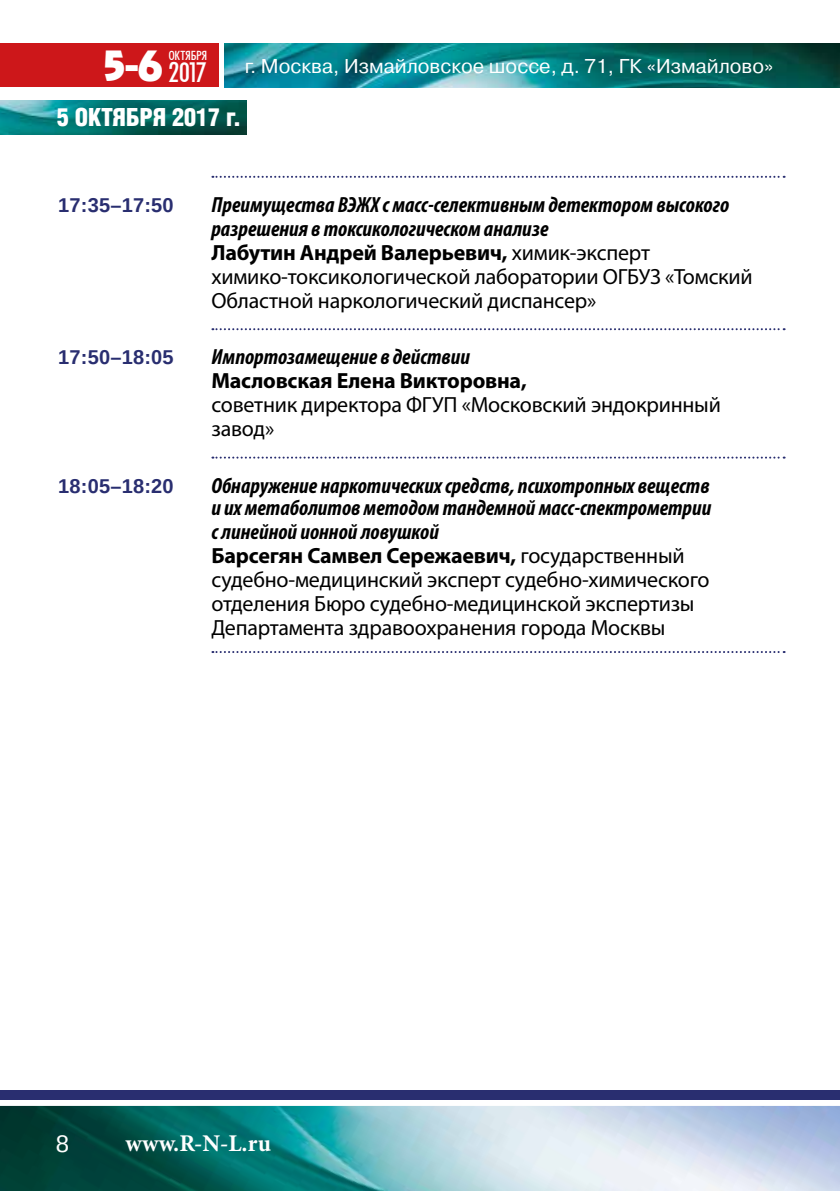
<style>
.page{position:relative;width:840px;height:1191px;background:#fff}
.page>*{position:absolute;margin:0;border:0;box-sizing:border-box;transform-origin:0 0}
.t1{font:500 37.6px "AG Revue Cyr";color:#fff}
.t2{font:30px "Futura Condensed Plain";color:#fff}
.t3{font:300 condensed 24px "AG Letterica";color:#fff}
.t4{font:700 24px "Minion Pro";color:#fff}
.t5{font:24px "Liberation Sans";color:#fff}
.t6{font:22px/24px "Myriad Pro";letter-spacing:-.01em;color:#000}
.t7{font:italic 700 condensed 22px/22px "Myriad Pro";color:#000}
.t8{font:700 22px "Myriad Pro";letter-spacing:-.01em;color:#000}
.t9{font:20px "Pragmatica C";color:#fff}
.t10{font:700 20px "Liberation Sans";letter-spacing:.01em;color:#292e70}
.t11{font:14px "Futura Condensed Plain";letter-spacing:.005em;color:#fff}
.s1{font-weight:700;font-style:italic;font-stretch:condensed}
.s2{font-weight:700}
</style>
<div class="page">
<img style="left:0;top:1106px;width:839px;height:85px">
<div style="left:0;top:1090px;width:839px;height:10px;background:#292e70"></div>
<div style="left:0;top:43px;width:218px;height:44px;background:#cd171a"></div>
<img style="left:224px;top:43px;width:615px;height:45px">
<img style="left:0;top:101px;width:247px;height:33px">
<svg style="left:212px;top:176px;width:572px;height:2px"></svg>
<svg style="left:212px;top:328px;width:572px;height:2px"></svg>
<svg style="left:212px;top:456px;width:572px;height:2px"></svg>
<svg style="left:212px;top:651px;width:572px;height:2px"></svg>
<h1 class="t1" style="left:103px;top:45px;width:61px">5-6</h1>
<p class="t11" style="left:169px;top:47px;width:40px">ОКТЯБРЯ</p>
<h2 class="t2" style="left:169px;top:55px;width:39px">2017</h2>
<p class="t9" style="left:245px;top:55px;width:530px">г. Москва, Измайловское шоссе, д. 71, ГК «Измайлово»</p>
<p class="t3" style="left:57px;top:103px;width:186px">5 ОКТЯБРЯ 2017 г.</p>
<p class="t10" style="left:58px;top:191px;width:117px">17:35–17:50</p>
<p class="t6" style="left:211px;top:192px;width:542px"><span class="s1">Преимущества ВЭЖХс масс-селективным детектором высокого разрешения в токсикологическом анализе<br></span><span class="s2">Лабутин Андрей Валерьевич,</span> химик-эксперт химико-токсикологической лаборатории ОГБУЗ «Томский Областной наркологический диспансер»</p>
<p class="t10" style="left:58px;top:343px;width:117px">17:50–18:05</p>
<p class="t7" style="left:211px;top:345px;width:260px">Импортозамещение в действии</p>
<p class="t8" style="left:211px;top:366px;width:316px">Масловская Елена Викторовна,</p>
<p class="t6" style="left:211px;top:392px;width:510px">советник директора ФГУП «Московский эндокринный завод»</p>
<p class="t10" style="left:58px;top:472px;width:117px">18:05–18:20</p>
<p class="t7" style="left:211px;top:474px;width:501px">Обнаружение наркотических средств, психотропных веществ и их метаболитов методом тандемной масс-спектрометрии</p>
<p class="t6" style="left:211px;top:519px;width:499px"><span class="s1">с линейной ионной ловушкой<br></span><span class="s2">Барсегян Самвел Сережаевич,</span> государственный судебно-медицинский эксперт судебно-химического отделения Бюро судебно-медицинской экспертизы Департамента здравоохранения города Москвы</p>
<p class="t5" style="left:56px;top:1128px;width:15px">8</p>
<p class="t4" style="left:125px;top:1126px;width:147px">www.R-N-L.ru</p>
</div>
